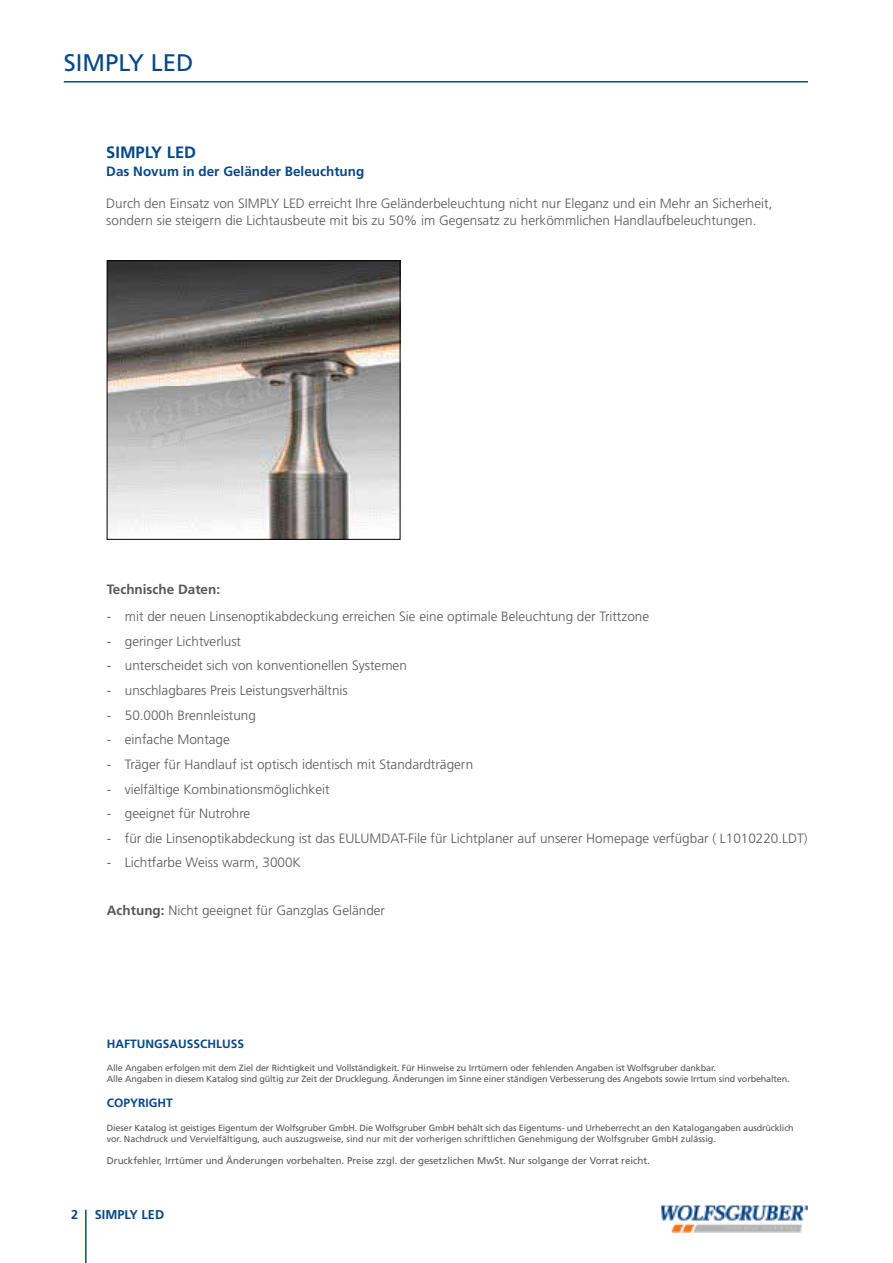
<style>
.page{position:relative;width:893px;height:1263px;background:#fff}
.page>*{position:absolute;margin:0;border:0;box-sizing:border-box;transform-origin:0 0}
.t1{font:24px "Frutiger LT Std";color:#064787}
.t2{font:700 16.5px "Frutiger LT Std";color:#064787}
.t3{font:300 13.5px/16.2px "Frutiger LT Std";color:#575756}
.t4{font:700 13.5px "Frutiger LT Std";color:#064787}
.t5{font:700 13.5px "Frutiger LT Std";color:#575756}
.t6{font:700 12.75px "Frutiger LT Std";color:#064787}
.t7{font:700 12px "Frutiger LT Std";color:#064787}
.t8{font:9.75px "Frutiger LT Std";color:#575756}
.t9{font:9px/10.8px "Frutiger LT Std";letter-spacing:-.015em;color:#575756}
.s1{font-weight:700}
</style>
<div class="page">
<img style="left:661px;top:1205px;width:147px;height:27px">
<hr style="left:85px;top:1210px;width:2px;height:53px;background:#064787">
<hr style="left:64px;top:81px;width:744px;height:2px;background:#064787">
<img style="left:109px;top:263px;width:289px;height:274px">
<img style="left:106px;top:274px;width:295px;height:260px">
<h1 class="t1" style="left:64px;top:49px;width:131px">SIMPLY LED</h1>
<p class="t2" style="left:106px;top:143px;width:91px">SIMPLY LED</p>
<p class="t4" style="left:106px;top:163px;width:260px">Das Novum in der Geländer Beleuchtung</p>
<p class="t3" style="left:106px;top:196px;width:668px">Durch den Einsatz von SIMPLY LED erreicht Ihre Geländerbeleuchtung nicht nur Eleganz und ein Mehr an Sicherheit, sondern sie steigern die Lichtausbeute mit bis zu 50% im Gegensatz zu herkömmlichen Handlaufbeleuchtungen.</p>
<p class="t5" style="left:107px;top:582px;width:115px">Technische Daten:</p>
<p class="t3" style="left:107px;top:609px;width:544px">- mit der neuen Linsenoptikabdeckung erreichen Sie eine optimale Beleuchtung der Trittzone</p>
<p class="t3" style="left:107px;top:633px;width:136px">- geringer Lichtverlust</p>
<p class="t3" style="left:107px;top:658px;width:302px">- unterscheidet sich von konventionellen Systemen</p>
<p class="t3" style="left:107px;top:682px;width:243px">- unschlagbares Preis Leistungsverhältnis</p>
<p class="t3" style="left:107px;top:707px;width:151px">- 50.000h Brennleistung</p>
<p class="t3" style="left:107px;top:732px;width:125px">- einfache Montage</p>
<p class="t3" style="left:107px;top:756px;width:368px">- Träger für Handlauf ist optisch identisch mit Standardträgern</p>
<p class="t3" style="left:107px;top:781px;width:224px">- vielfältige Kombinationsmöglichkeit</p>
<p class="t3" style="left:107px;top:806px;width:145px">- geeignet für Nutrohre</p>
<p class="t3" style="left:107px;top:830px;width:702px">- für die Linsenoptikabdeckung ist das EULUMDAT-File für Lichtplaner auf unserer Homepage verfügbar ( L1010220.LDT)</p>
<p class="t3" style="left:107px;top:855px;width:196px">- Lichtfarbe Weiss warm, 3000K</p>
<p class="t3" style="left:107px;top:902px;width:280px"><span class="s1">Achtung:</span> Nicht geeignet für Ganzglas Geländer</p>
<p class="t7" style="left:107px;top:1036px;width:139px">HAFTUNGSAUSSCHLUSS</p>
<p class="t9" style="left:107px;top:1063px;width:684px">Alle Angaben erfolgen mit dem Ziel der Richtigkeit und Vollständigkeit. Für Hinweise zu Irrtümern oder fehlenden Angaben ist Wolfsgruber dankbar.<br>Alle Angaben in diesem Katalog sind gültig zur Zeit der Drucklegung. Änderungen im Sinne einer ständigen Verbesserung des Angebots sowie Irrtum sind vorbehalten.</p>
<p class="t7" style="left:107px;top:1096px;width:68px">COPYRIGHT</p>
<p class="t9" style="left:107px;top:1122px;width:688px">Dieser Katalog ist geistiges Eigentum der Wolfsgruber GmbH. Die Wolfsgruber GmbH behält sich das Eigentums- und Urheberrecht an den Katalogangaben ausdrücklich vor. Nachdruck und Vervielfältigung, auch auszugsweise, sind nur mit der vorherigen schriftlichen Genehmigung der Wolfsgruber GmbH zulässig.</p>
<p class="t8" style="left:107px;top:1155px;width:545px">Druckfehler, Irrtümer und Änderungen vorbehalten. Preise zzgl. der gesetzlichen MwSt. Nur solgange der Vorrat reicht.</p>
<p class="t6" style="left:71px;top:1207px;width:9px">2</p>
<p class="t6" style="left:95px;top:1207px;width:71px">SIMPLY LED</p>
</div>
